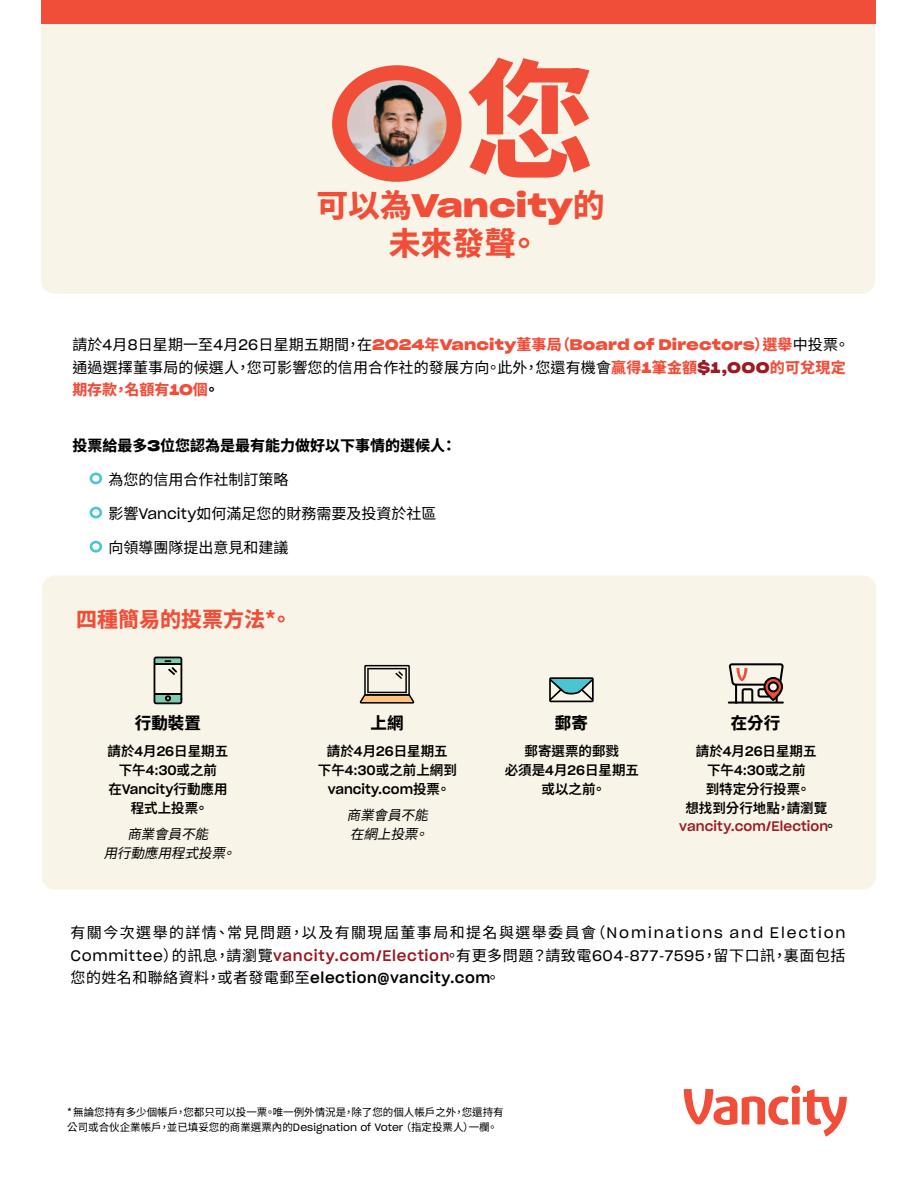
<style>
.page{position:relative;width:918px;height:1188px;background:#fff}
.page>*{position:absolute;margin:0;border:0;box-sizing:border-box;transform-origin:0 0}
.t1{font:800 128.85px "Noto Sans TC";color:#f04e39}
.t2{font:31.8px "Sharp Grotesk Sm Bold 25";letter-spacing:.005em;color:#f04e39}
.t3{font:800 31.8px "Noto Sans TC";color:#f04e39}
.t4{font:800 21px "Noto Sans TC";color:#f04e39}
.t5{font:800 16.5px "Noto Sans TC";color:#000}
.t6{font:15px/22.5px "Noto Sans TC";letter-spacing:.095em;color:#000}
.t7{font:15px/22.5px "Noto Sans TC";letter-spacing:.01em;color:#000}
.t8{font:15px "Sharp Grotesk Sm Bold 25";letter-spacing:.01em;color:#f04e39}
.t9{font:15px "Sharp Grotesk Medium 20";letter-spacing:.04em;color:#000}
.t10{font:800 15px "Noto Sans TC";color:#000}
.t11{font:600 13.5px/18.8px "Noto Sans TC";color:#000;text-align:center}
.t12{font:italic 13.5px/18.8px "Noto Sans TC";color:#000;text-align:center}
.t13{font:13.5px "Sharp Grotesk Medium 20";letter-spacing:.005em;color:#000}
.t14{font:13.5px "Sharp Grotesk Medium 20";letter-spacing:.015em;color:#991b23}
.t15{font:10.5px/15px "Noto Sans TC";color:#000}
.s1{font-family:"Noto Sans TC";font-weight:800}
.s2{font-family:"Noto Sans TC";color:#000}
.s3{font-family:"Sharp Grotesk Book 20";color:#000}
.s4{font-weight:800;color:#f04e39}
.s5{font-family:"Sharp Grotesk Sm Bold 25";color:#f04e39}
.s6{font-family:"Sharp Grotesk Sm Bold 25";color:#991b23}
.s7{font-weight:800}
.s8{font-family:"Sharp Grotesk Sm Bold 25";font-weight:400}
.s9{font-family:"Sharp Grotesk Book 20"}
.s10{font-family:"Sharp Grotesk Medium 20";font-weight:400}
.s11{font-family:"Noto Sans TC";font-weight:600}
.s12{font-family:"Noto Sans TC";font-weight:600;color:#000}
.s13{font-family:"Sharp Grotesk Medium 20";color:#991b23}
.s14{font-family:"Noto Sans TC"}
</style>
<div class="page">
<div style="left:42px;top:575px;width:834px;height:315px;background:#f8f4e7;border-radius:14px"></div>
<svg style="left:684px;top:1085px;width:163px;height:52px"></svg>
<div style="left:90px;top:473px;width:12px;height:11px;border:3px solid #4dc4d1;border-radius:50%"></div>
<div style="left:90px;top:507px;width:12px;height:11px;border:3px solid #4dc4d1;border-radius:50%"></div>
<div style="left:90px;top:541px;width:12px;height:12px;border:3px solid #4dc4d1;border-radius:50%"></div>
<svg style="left:727px;top:663px;width:57px;height:41px"></svg>
<svg style="left:549px;top:677px;width:45px;height:25px"></svg>
<svg style="left:360px;top:665px;width:55px;height:39px"></svg>
<svg style="left:154px;top:657px;width:28px;height:47px"></svg>
<div style="left:41px;top:3px;width:834px;height:291px;background:#f8f4e7;border-radius:14px"></div>
<img style="left:340px;top:75px;width:107px;height:99px">
<div style="left:332px;top:65px;width:130px;height:117px;border:15px solid #f04e39;border-radius:50%"></div>
<div style="left:41px;top:0;width:834px;height:24px;background:#f04e39"></div>
<h1 class="t1" style="left:466px;top:48px;width:130px">您</h1>
<h2 class="t2" style="left:316px;top:178px;width:290px"><span class="s1">可以為</span>Vancity<span class="s1">的</span></h2>
<h2 class="t3" style="left:389px;top:225px;width:153px">未來發聲。</h2>
<p class="t8" style="left:72px;top:332px;width:779px"><span class="s2">請於</span><span class="s3">4</span><span class="s2">月</span><span class="s3">8</span><span class="s2">日星期一至</span><span class="s3">4</span><span class="s2">月</span><span class="s3">26</span><span class="s2">日星期五期間，在</span>2024<span class="s1">年</span>Vancity<span class="s1">董事局（</span>Board of Directors<span class="s1">）選舉</span><span class="s2">中投票。</span></p>
<p class="t7" style="left:72px;top:356px;width:775px">通過選擇董事局的候選人，您可影響您的信用合作社的發展方向。此外，您還有機會<span class="s4">贏得</span><span class="s5">1</span><span class="s4">筆金額</span><span class="s6">$1,000</span><span class="s4">的可兌現定期存款，名額有</span><span class="s5">10</span><span class="s4">個</span><span class="s7">。</span></p>
<p class="t10" style="left:72px;top:438px;width:385px">投票給最多<span class="s8">3</span>位您認為是最有能力做好以下事情的選候人：</p>
<p class="t7" style="left:108px;top:469px;width:181px">為您的信用合作社制訂策略</p>
<p class="t7" style="left:108px;top:503px;width:330px">影響<span class="s9">Vancity</span>如何滿足您的財務需要及投資於社區</p>
<p class="t7" style="left:108px;top:537px;width:181px">向領導團隊提出意見和建議</p>
<h3 class="t4" style="left:76px;top:608px;width:217px">四種簡易的投票方法*。</h3>
<p class="t5" style="left:135px;top:714px;width:67px">行動裝置</p>
<p class="t5" style="left:371px;top:714px;width:34px">上網</p>
<p class="t5" style="left:555px;top:714px;width:34px">郵寄</p>
<p class="t5" style="left:731px;top:714px;width:51px">在分行</p>
<p class="t11" style="left:108px;top:742px;width:122px">請於<span class="s10">4</span>月<span class="s10">26</span>日星期五下午<span class="s10">4</span>:<span class="s10">30</span>或之前</p>
<p class="t13" style="left:108px;top:778px;width:121px"><span class="s11">在</span>Vancity<span class="s11">行動應用</span></p>
<p class="t11" style="left:131px;top:799px;width:79px">程式上投票。</p>
<p class="t12" style="left:104px;top:825px;width:140px">商業會員不能<br>用行動應用程式投票。</p>
<p class="t11" style="left:318px;top:742px;width:140px">請於<span class="s10">4</span>月<span class="s10">26</span>日星期五<br>下午<span class="s10">4</span>:<span class="s10">30</span>或之前上網到</p>
<p class="t13" style="left:328px;top:778px;width:124px">vancity.com<span class="s11">投票。</span></p>
<p class="t12" style="left:347px;top:806px;width:89px;text-align:left">商業會員不能在網上投票。</p>
<p class="t11" style="left:505px;top:742px;width:136px">郵寄選票的郵戮<br>必須是<span class="s10">4</span>月<span class="s10">26</span>日星期五或以之前。</p>
<p class="t11" style="left:685px;top:742px;width:143px">請於<span class="s10">4</span>月<span class="s10">26</span>日星期五<br>下午<span class="s10">4</span>:<span class="s10">30</span>或之前<br>到特定分行投票。<br>想找到分行地點，請瀏覽</p>
<p class="t14" style="left:679px;top:815px;width:159px">vancity.com/Election<span class="s12">。</span></p>
<p class="t6" style="left:71px;top:922px;width:777px">有關今次選舉的詳情、常見問題，以及有關現屆董事局和提名與選舉委員會（<span class="s9">Nominations and Election<br>Committee</span>）的訊息，請瀏覽<span class="s13">vancity.com/Election</span>。有更多問題？請致電<span class="s9">604</span>-<span class="s9">877</span>-<span class="s9">7595</span>，留下口訊，裏面包括</p>
<p class="t9" style="left:71px;top:965px;width:431px"><span class="s14">您的姓名和聯絡資料，或者發電郵至</span>election@vancity.com<span class="s14">。</span></p>
<p class="t15" style="left:67px;top:1105px;width:438px">* 無論您持有多少個帳戶，您都只可以投一票。唯一例外情況是，除了您的個人帳戶之外，您還持有公司或合伙企業帳戶，並已填妥您的商業選票內的<span class="s9">Designation of Voter</span>（指定投票人）一欄。</p>
</div>
